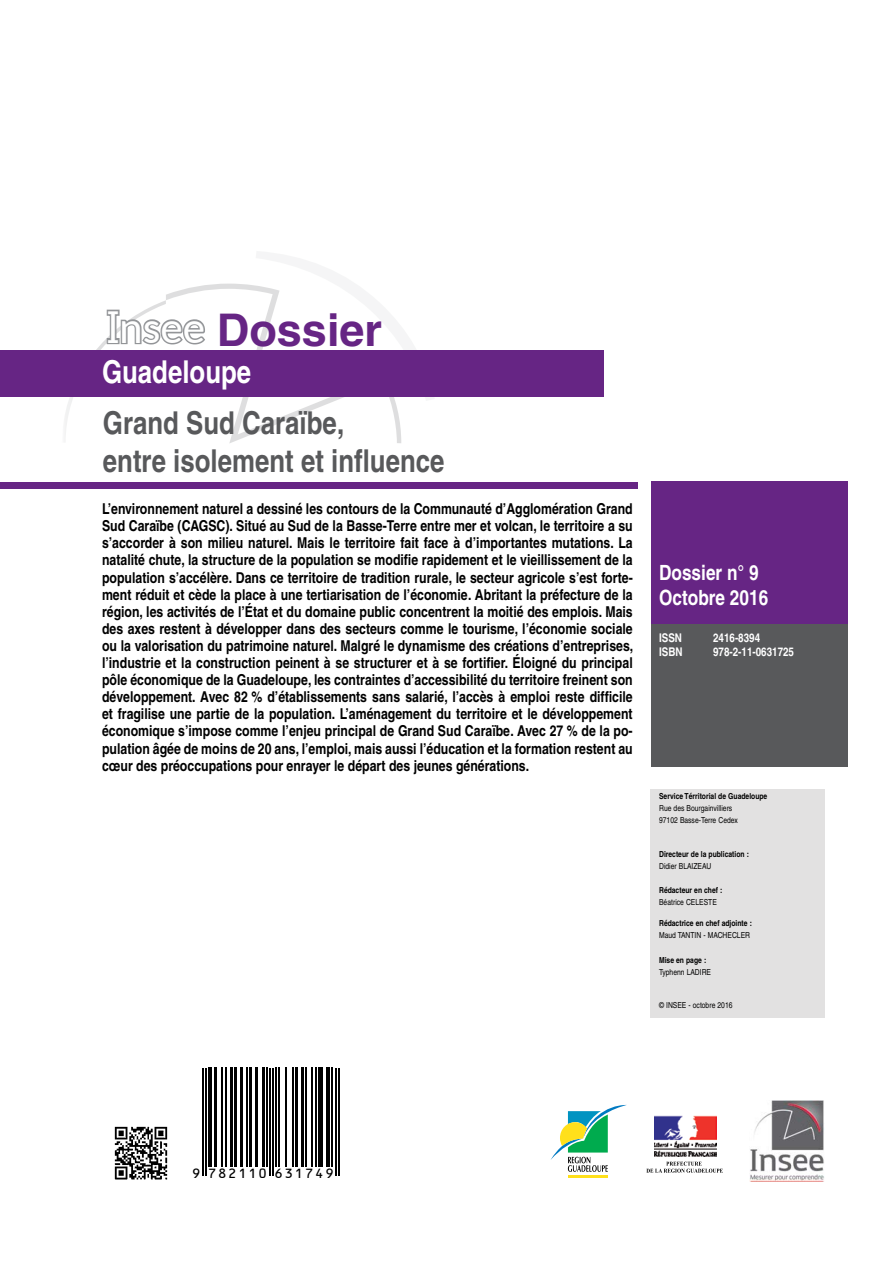
<style>
.page{position:relative;width:893px;height:1263px;background:#fff}
.page>*{position:absolute;margin:0;border:0;box-sizing:border-box;transform-origin:0 0}
.t1{font:700 45px "Switzerland";color:#662584}
.t2{font:700 condensed 31.5px/37.8px "Helvetica";color:#58595b}
.t3{font:700 condensed 31.5px "Helvetica";color:#fff}
.t4{font:700 condensed 21px/25.2px "Helvetica";color:#fff}
.t5{font:700 condensed 15px/17.1px "Helvetica";color:#000;text-align:justify}
.t6{font:14.85px "OCRB10 Pitch BT";letter-spacing:.07em;color:#000}
.t7{font:700 condensed 12px "Helvetica";color:#fff}
.t8{font:condensed 8.25px/12px "Helvetica";color:#000}
.t9{font:700 condensed 8.25px "Helvetica";color:#000}
.s1{font-family:"Khmer UI";font-weight:400;color:#fff}
.s2{font-family:"Carlito";font-weight:400;color:#fff}
</style>
<div class="page">
<img style="left:62px;top:340px;width:43px;height:95px">
<div style="left:0;top:483px;width:638px;height:6px;background:#662584"></div>
<div style="left:651px;top:482px;width:196px;height:142px;background:#662584"></div>
<div style="left:651px;top:624px;width:196px;height:142px;background:#58595b"></div>
<div style="left:0;top:350px;width:604px;height:46px;background:#662584"></div>
<svg style="left:105px;top:283px;width:330px;height:160px"></svg>
<div style="left:651px;top:789px;width:174px;height:229px;background:#e2e1e1"></div>
<img style="left:749px;top:1100px;width:75px;height:81px">
<img style="left:114px;top:1126px;width:54px;height:54px">
<img style="left:654px;top:1116px;width:63px;height:40px">
<svg style="left:646px;top:1162px;width:77px;height:11px"></svg>
<svg style="left:550px;top:1105px;width:76px;height:67px"></svg>
<hr style="left:568px;top:1175px;width:40px;height:2px;background:#ffe01b">
<hr style="left:203px;top:1068px;width:1px;height:108px;background:#000">
<hr style="left:205px;top:1068px;width:2px;height:108px;background:#000">
<hr style="left:208px;top:1068px;width:4px;height:99px;background:#000">
<hr style="left:214px;top:1068px;width:3px;height:99px;background:#000">
<hr style="left:221px;top:1068px;width:2px;height:99px;background:#000">
<hr style="left:226px;top:1068px;width:1px;height:99px;background:#000">
<hr style="left:230px;top:1068px;width:3px;height:99px;background:#000">
<hr style="left:234px;top:1068px;width:3px;height:99px;background:#000">
<hr style="left:240px;top:1068px;width:3px;height:99px;background:#000">
<hr style="left:246px;top:1068px;width:1px;height:99px;background:#000">
<hr style="left:249px;top:1068px;width:3px;height:99px;background:#000">
<hr style="left:255px;top:1068px;width:2px;height:99px;background:#000">
<hr style="left:262px;top:1068px;width:3px;height:99px;background:#000">
<hr style="left:266px;top:1068px;width:1px;height:99px;background:#000">
<hr style="left:269px;top:1068px;width:1px;height:108px;background:#000">
<hr style="left:272px;top:1068px;width:1px;height:108px;background:#000">
<hr style="left:275px;top:1068px;width:1px;height:99px;background:#000">
<hr style="left:278px;top:1068px;width:1px;height:99px;background:#000">
<hr style="left:285px;top:1068px;width:1px;height:99px;background:#000">
<hr style="left:292px;top:1068px;width:2px;height:99px;background:#000">
<hr style="left:295px;top:1068px;width:3px;height:99px;background:#000">
<hr style="left:301px;top:1068px;width:3px;height:99px;background:#000">
<hr style="left:305px;top:1068px;width:2px;height:99px;background:#000">
<hr style="left:311px;top:1068px;width:1px;height:99px;background:#000">
<hr style="left:316px;top:1068px;width:1px;height:99px;background:#000">
<hr style="left:319px;top:1068px;width:4px;height:99px;background:#000">
<hr style="left:326px;top:1068px;width:4px;height:99px;background:#000">
<hr style="left:332px;top:1068px;width:1px;height:99px;background:#000">
<hr style="left:336px;top:1068px;width:1px;height:108px;background:#000">
<hr style="left:339px;top:1068px;width:1px;height:108px;background:#000">
<h1 class="t1" style="left:107px;top:302px;width:276px"><span class="s1">I</span><span class="s2">nsee</span> Dossier</h1>
<h2 class="t3" style="left:102px;top:353px;width:151px">Guadeloupe</h2>
<h2 class="t2" style="left:103px;top:403px;width:343px">Grand Sud Caraïbe,<br>entre isolement et influence</h2>
<p class="t5" style="left:102px;top:500px;width:533px">L’environnement naturel a dessiné les contours de la Communauté d’Agglomération Grand Sud Caraïbe (CAGSC). Situé au Sud de la Basse-Terre entre mer et volcan, le territoire a su s’accorder à son milieu naturel. Mais le territoire fait face à d’importantes mutations. La natalité chute, la structure de la population se modifie rapidement et le vieillissement de la population s’accélère. Dans ce territoire de tradition rurale, le secteur agricole s’est forte&shy;ment réduit et cède la place à une tertiarisation de l’économie. Abritant la préfecture de la région, les activités de l’État et du domaine public concentrent la moitié des emplois. Mais des axes restent à développer dans des secteurs comme le tourisme, l’économie sociale ou la valorisation du patrimoine naturel. Malgré le dynamisme des créations d’entreprises, l’industrie et la construction peinent à se structurer et à se fortifier. Éloigné du principal pôle économique de la Guadeloupe, les contraintes d’accessibilité du territoire freinent son développement. Avec 82 % d’établissements sans salarié, l’accès à emploi reste difficile et fragilise une partie de la population. L’aménagement du territoire et le développement économique s’impose comme l’enjeu principal de Grand Sud Caraïbe. Avec 27 % de la po&shy;pulation âgée de moins de 20 ans, l’emploi, mais aussi l’éducation et la formation restent au cœur des préoccupations pour enrayer le départ des jeunes générations.</p>
<h3 class="t4" style="left:659px;top:559px;width:111px">Dossier n° 9<br>Octobre 2016</h3>
<p class="t7" style="left:659px;top:630px;width:24px">ISSN</p>
<p class="t7" style="left:713px;top:630px;width:49px">2416-8394</p>
<p class="t7" style="left:659px;top:645px;width:25px">ISBN</p>
<p class="t7" style="left:713px;top:645px;width:82px">978-2-11-0631725</p>
<p class="t9" style="left:659px;top:791px;width:110px">Service Térritorial de Guadeloupe</p>
<p class="t8" style="left:659px;top:802px;width:80px">Rue des Bourgainvilliers<br>97102 Basse-Terre Cedex</p>
<p class="t9" style="left:659px;top:849px;width:91px">Directeur de la publication :</p>
<p class="t8" style="left:659px;top:860px;width:54px">Didier BLAIZEAU</p>
<p class="t9" style="left:659px;top:885px;width:65px">Rédacteur en chef :</p>
<p class="t8" style="left:659px;top:896px;width:59px">Béatrice CELESTE</p>
<p class="t9" style="left:659px;top:918px;width:94px">Rédactrice en chef adjointe :</p>
<p class="t8" style="left:659px;top:929px;width:92px">Maud TANTIN - MACHECLER</p>
<p class="t9" style="left:659px;top:955px;width:49px">Mise en page :</p>
<p class="t8" style="left:659px;top:966px;width:54px">Typhenn LADIRE</p>
<p class="t8" style="left:659px;top:999px;width:75px">© INSEE - octobre 2016</p>
<p class="t6" style="left:192px;top:1167px;width:144px">9 782110 631749</p>
</div>
